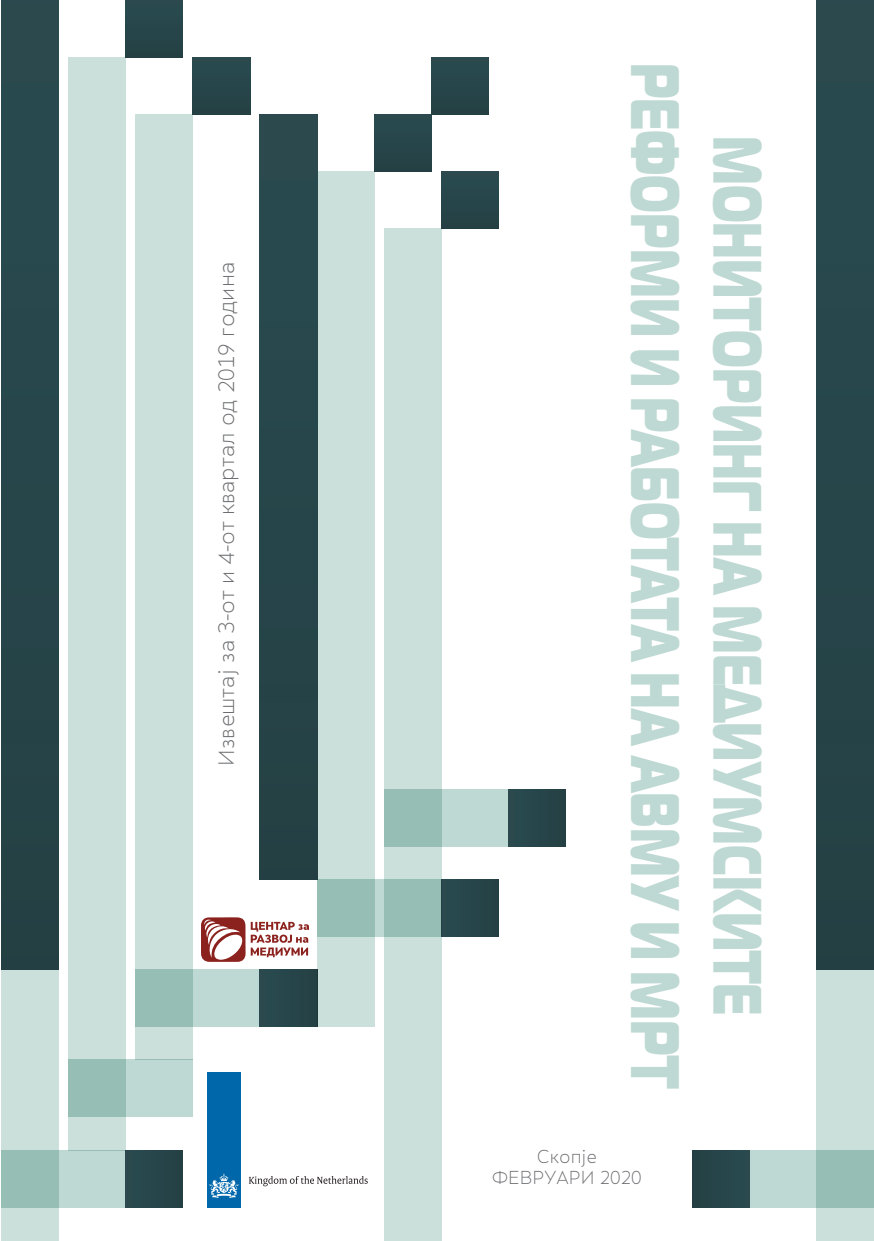
<style>
.page{position:relative;width:874px;height:1241px;background:#fff}
.page>*{position:absolute;margin:0;border:0;box-sizing:border-box;transform-origin:0 0}
.t1{font:68.25px/82.2px "Magistral Black C";color:#bed9d3;text-align:center;scale:.67 1}
.t2{font:300 21px "Skola Sans";color:#6c6d70}
.t3{font:300 17.5px/21px "Skola Sans";color:#6c6d70;text-align:center}
</style>
<div class="page">
<div style="left:2px;top:1150px;width:181px;height:57px;background:#bed9d3"></div>
<svg style="left:2px;top:969px;width:57px;height:271px;background:#bfd8d2"></svg>
<div style="left:126px;top:1150px;width:57px;height:57px;background:#26464b"></div>
<div style="left:2px;top:0;width:57px;height:969px;background:#26464a"></div>
<div style="left:69px;top:1059px;width:124px;height:57px;background:#bed9d3"></div>
<div style="left:69px;top:57px;width:57px;height:1093px;background:#cbe0db"></div>
<div style="left:136px;top:969px;width:181px;height:57px;background:#bed9d3"></div>
<div style="left:136px;top:114px;width:57px;height:945px;background:#cbe0db"></div>
<div style="left:260px;top:969px;width:57px;height:57px;background:#26464b"></div>
<div style="left:317px;top:879px;width:181px;height:57px;background:#bed9d3"></div>
<svg style="left:317px;top:171px;width:57px;height:855px;background:#bfd6d1"></svg>
<div style="left:441px;top:879px;width:57px;height:57px;background:#26464b"></div>
<div style="left:384px;top:789px;width:181px;height:57px;background:#bed9d3"></div>
<svg style="left:384px;top:228px;width:57px;height:1012px;background:#c4dcd6"></svg>
<div style="left:508px;top:789px;width:57px;height:57px;background:#26464b"></div>
<div style="left:126px;top:0;width:57px;height:57px;background:#26464b"></div>
<div style="left:193px;top:57px;width:57px;height:57px;background:#26464b"></div>
<div style="left:260px;top:114px;width:57px;height:765px;background:#26464a"></div>
<div style="left:441px;top:171px;width:57px;height:57px;background:#26464b"></div>
<div style="left:374px;top:114px;width:57px;height:57px;background:#26464b"></div>
<div style="left:431px;top:57px;width:57px;height:57px;background:#26464b"></div>
<svg style="left:201px;top:917px;width:108px;height:44px"></svg>
<div style="left:692px;top:1150px;width:181px;height:57px;background:#bed9d3"></div>
<svg style="left:816px;top:969px;width:57px;height:271px;background:#bfd8d2"></svg>
<div style="left:692px;top:1150px;width:57px;height:57px;background:#26454a"></div>
<div style="left:816px;top:0;width:57px;height:969px;background:#26464a"></div>
<div style="left:207px;top:1071px;width:34px;height:136px;background:#0067aa"></div>
<svg style="left:209px;top:1173px;width:29px;height:25px"></svg>
<svg style="left:249px;top:1176px;width:118px;height:10px"></svg>
<p class="t2" style="left:214px;top:765px;width:505px;rotate:-90deg">Извештај за 3-от и 4-от квартал од 2019 година</p>
<p class="t1" style="left:782px;top:63px;width:1532px;rotate:90deg">МОНИТОРИНГ НА МЕДИУМСКИТЕ<br>РЕФОРМИ И РАБОТАТА НА АВМУ И МРТ</p>
<p class="t3" style="left:492px;top:1145px;width:151px">Скопје<br>ФЕВРУАРИ 2020</p>
</div>
